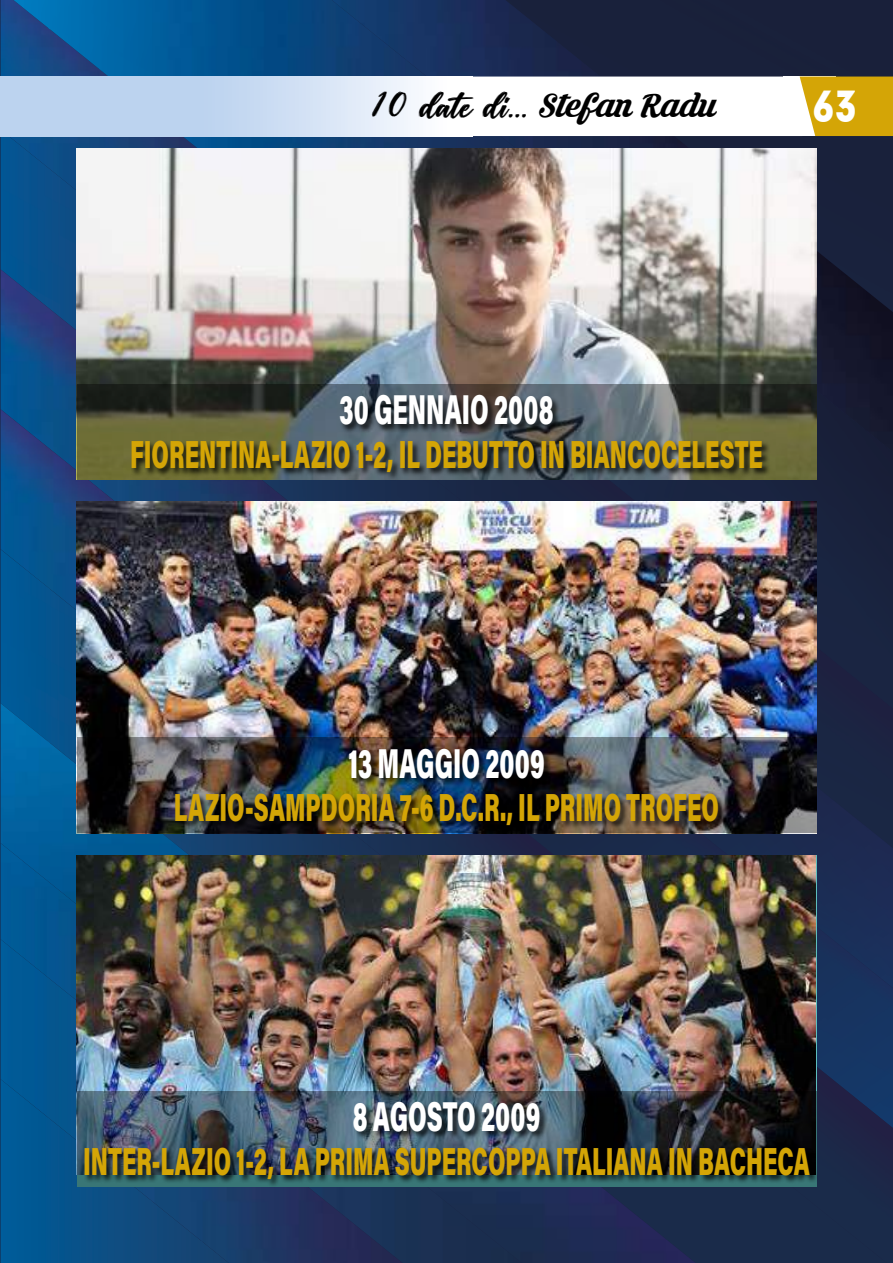
<style>
.page{position:relative;width:893px;height:1263px;background:#fff}
.page>*{position:absolute;margin:0;border:0;box-sizing:border-box;transform-origin:0 0}
.t1{font:45px "Daughter of Fortune";color:#000}
.t2{font:41.7px "Acumin Variable Concept";color:#fff;scale:.57 1}
.t3{font:41.1px "Geometric 706 BT Black B";color:#fff;scale:.88 1}
.t4{font:39.15px "Acumin Variable Concept";color:#d4a506;scale:.57 1}
.s1{font-family:"Krinkes Regular PERSONALUSE"}
</style>
<div class="page">
<div style="left:1px;top:612px;width:47px;height:91px;background:#005894"></div>
<div style="left:48px;top:612px;width:29px;height:91px;background:#07528b"></div>
<div style="left:711px;top:1187px;width:102px;height:76px;background:#1a2b4a"></div>
<img style="left:813px;top:1226px;width:51px;height:37px">
<img style="left:1px;top:30px;width:47px;height:47px">
<img style="left:101px;top:136px;width:49px;height:12px">
<div style="left:458px;top:481px;width:100px;height:16px;background:#1a2643"></div>
<img style="left:558px;top:481px;width:51px;height:21px">
<div style="left:816px;top:687px;width:48px;height:97px;background:#1a2543"></div>
<div style="left:864px;top:719px;width:29px;height:106px;background:#1a2543"></div>
<img style="left:1px;top:136px;width:100px;height:133px">
<img style="left:305px;top:481px;width:49px;height:21px">
<img style="left:354px;top:481px;width:51px;height:21px">
<img style="left:405px;top:481px;width:53px;height:21px">
<img style="left:456px;top:497px;width:104px;height:5px">
<img style="left:713px;top:833px;width:100px;height:9px">
<img style="left:813px;top:784px;width:54px;height:140px">
<img style="left:864px;top:825px;width:29px;height:140px">
<img style="left:1px;top:269px;width:76px;height:140px">
<img style="left:101px;top:480px;width:49px;height:9px">
<img style="left:150px;top:481px;width:51px;height:21px">
<img style="left:201px;top:481px;width:104px;height:21px">
<img style="left:711px;top:842px;width:105px;height:13px">
<div style="left:816px;top:924px;width:51px;height:99px;background:#18325c"></div>
<div style="left:864px;top:965px;width:29px;height:140px;background:#163563"></div>
<img style="left:1px;top:409px;width:100px;height:203px">
<img style="left:99px;top:489px;width:53px;height:13px">
<img style="left:76px;top:610px;width:1px;height:20px">
<img style="left:762px;top:1023px;width:105px;height:203px">
<img style="left:864px;top:1105px;width:29px;height:158px">
<img style="left:838px;top:1223px;width:29px;height:24px">
<img style="left:1px;top:703px;width:710px;height:560px">
<img style="left:150px;top:0;width:166px;height:148px">
<img style="left:48px;top:0;width:104px;height:77px">
<img style="left:1px;top:0;width:49px;height:30px">
<img style="left:609px;top:481px;width:51px;height:21px">
<img style="left:660px;top:481px;width:51px;height:21px">
<div style="left:864px;top:462px;width:29px;height:257px;background:#19223e"></div>
<div style="left:711px;top:480px;width:102px;height:22px;background:#1a2441"></div>
<div style="left:813px;top:462px;width:54px;height:225px;background:#192340"></div>
<img style="left:316px;top:0;width:577px;height:462px">
<svg style="left:472px;top:77px;width:421px;height:59px"></svg>
<svg style="left:0;top:77px;width:472px;height:59px"></svg>
<img style="left:77px;top:148px;width:739px;height:236px">
<img style="left:77px;top:502px;width:739px;height:236px">
<img style="left:77px;top:855px;width:738px;height:236px">
<svg style="left:77px;top:384px;width:739px;height:96px"></svg>
<img style="left:77px;top:738px;width:739px;height:95px">
<img style="left:77px;top:1091px;width:739px;height:95px">
<div style="left:131px;top:395px;width:639px;height:86px;background:#000;opacity:.75"></div>
<div style="left:175px;top:748px;width:552px;height:86px;background:#000;opacity:.75"></div>
<div style="left:84px;top:1102px;width:734px;height:85px;background:#000;opacity:.75"></div>
<p class="t1" style="left:371px;top:79px;width:347px">10 date di... <span class="s1">Stefan Radu</span></p>
<p class="t3" style="left:813px;top:79px;width:52px">63</p>
<p class="t2" style="left:339px;top:381px;width:377px">30 GENNAIO 2008</p>
<p class="t4" style="left:130px;top:427px;width:1112px">FIORENTINA-LAZIO 1-2, IL DEBUTTO IN BIANCOCELESTE</p>
<p class="t2" style="left:348px;top:735px;width:346px">13 MAGGIO 2009</p>
<p class="t4" style="left:174px;top:781px;width:958px">LAZIO-SAMPDORIA 7-6 D.C.R., IL PRIMO TROFEO</p>
<p class="t2" style="left:353px;top:1088px;width:331px">8 AGOSTO 2009</p>
<p class="t4" style="left:83px;top:1134px;width:1277px">INTER-LAZIO 1-2, LA PRIMA SUPERCOPPA ITALIANA IN BACHECA</p>
</div>
